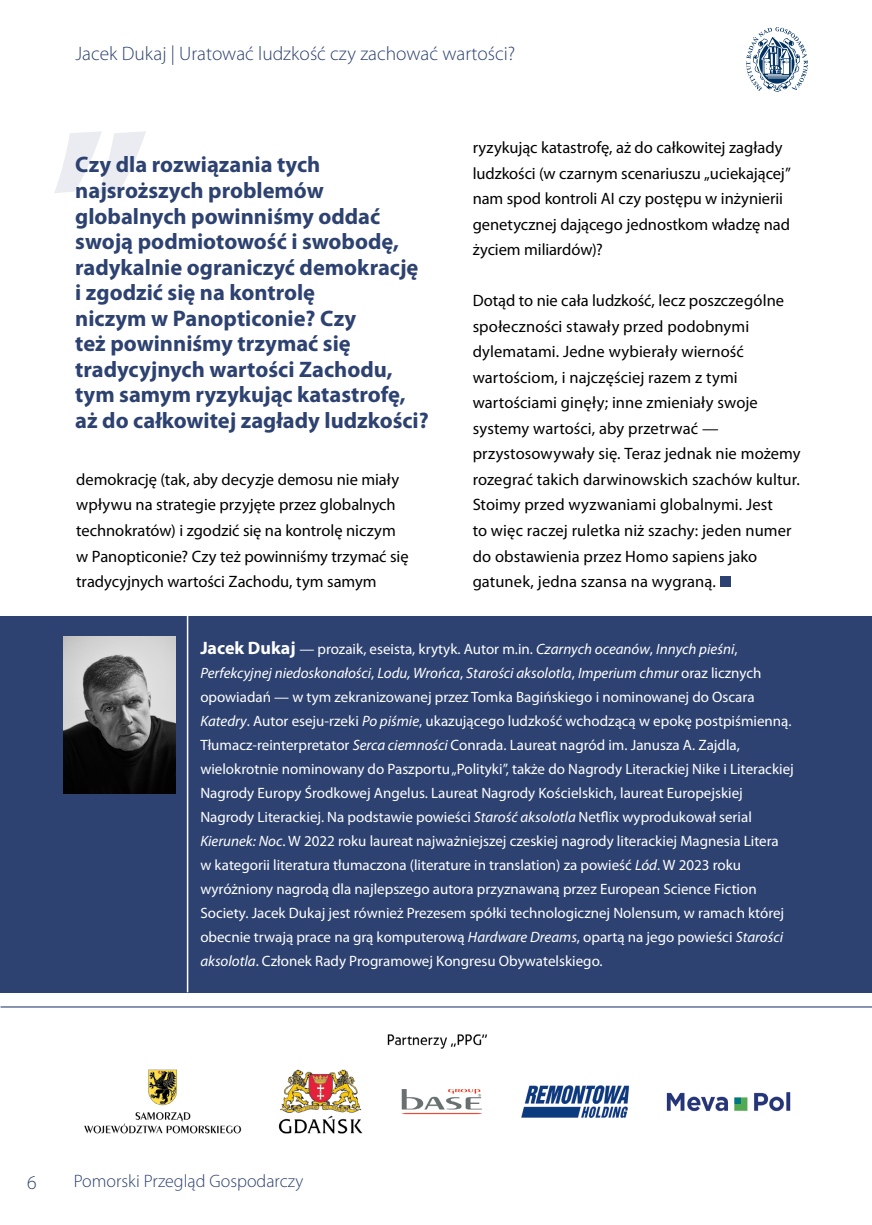
<style>
.page{position:relative;width:872px;height:1225px;background:#fff}
.page>*{position:absolute;margin:0;border:0;box-sizing:border-box;transform-origin:0 0}
.B{font:700 22.5px/25.5px "Myriad Pro";color:#2d4271}
.t1{font:300 19.5px "Myriad Pro";color:#2d4271}
.t2{font:300 18px "Myriad Pro";color:#2d4271}
.tekst_podstawowy{font:16.5px/25.5px "Myriad Pro";letter-spacing:.005em;color:#000}
.T_afiliacja_TYŁ_popr{font:15px/24px "Myriad Pro";color:#fff}
.s1{font-weight:700;font-size:18px}
.s2{font-style:italic}
</style>
<div class="page">
<svg style="left:746px;top:27px;width:62px;height:65px"></svg>
<div style="left:0;top:616px;width:872px;height:376px;background:#2d4271"></div>
<hr style="left:1px;top:1006px;width:871px;height:1px;background:#2d4271">
<svg style="left:54px;top:131px;width:92px;height:62px"></svg>
<img style="left:64px;top:637px;width:111px;height:156px">
<hr style="left:187px;top:614px;width:1px;height:378px;background:#fff">
<img style="left:84px;top:1034px;width:707px;height:100px">
<div style="left:719px;top:576px;width:11px;height:11px;background:#2d4271"></div>
<h2 class="t1" style="left:75px;top:41px;width:441px">Jacek Dukaj | Uratować ludzkość czy zachować wartości?</h2>
<p class="B" style="left:75px;top:151px;width:355px">Czy dla rozwiązania tych najsroższych problemów globalnych powinniśmy oddać swoją podmiotowość i swobodę, radykalnie ograniczyć demokrację i zgodzić się na kontrolę<br>niczym w Panopticonie? Czy<br>też powinniśmy trzymać się tradycyjnych wartości Zachodu, tym samym ryzykując katastrofę, aż do całkowitej zagłady ludzkości?</p>
<p class="tekst_podstawowy" style="left:76px;top:466px;width:334px">demokrację (tak, aby decyzje demosu nie miały wpływu na strategie przyjęte przez globalnych technokratów) i zgodzić się na kontrolę niczym w Panopticonie? Czy też powinniśmy trzymać się tradycyjnych wartości Zachodu, tym samym</p>
<p class="tekst_podstawowy" style="left:472px;top:135px;width:320px">ryzykując katastrofę, aż do całkowitej zagłady ludzkości (w czarnym scenariuszu „uciekającej” nam spod kontroli AI czy postępu w inżynierii genetycznej dającego jednostkom władzę nad życiem miliardów)?</p>
<p class="tekst_podstawowy" style="left:472px;top:288px;width:329px">Dotąd to nie cała ludzkość, lecz poszczególne społeczności stawały przed podobnymi dylematami. Jedne wybierały wierność wartościom, i najczęściej razem z tymi wartościami ginęły; inne zmieniały swoje systemy wartości, aby przetrwać — przystosowywały się. Teraz jednak nie możemy rozegrać takich darwinowskich szachów kultur.<br>Stoimy przed wyzwaniami globalnymi. Jest<br>to więc raczej ruletka niż szachy: jeden numer do obstawienia przez Homo sapiens jako gatunek, jedna szansa na wygraną.</p>
<p class="T_afiliacja_TYŁ_popr" style="left:200px;top:636px;width:595px"><span class="s1">Jacek Dukaj</span> — prozaik, eseista, krytyk. Autor m.in. <span class="s2">Czarnych oceanów</span>, <span class="s2">Innych pieśni</span>, <span class="s2">Perfekcyjnej niedoskonałości</span>, <span class="s2">Lodu, Wrońca</span>, <span class="s2">Starości aksolotla</span>, <span class="s2">Imperium chmur</span> oraz licznych opowiadań — w tym zekranizowanej przez Tomka Bagińskiego i nominowanej do Oscara <span class="s2">Katedry</span>. Autor eseju‑rzeki <span class="s2">Po piśmie</span>, ukazującego ludzkość wchodzącą w epokę postpiśmienną.<br>Tłumacz‑reinterpretator <span class="s2">Serca ciemności</span> Conrada. Laureat nagród im. Janusza A. Zajdla, wielokrotnie nominowany do Paszportu „Polityki”, także do Nagrody Literackiej Nike i Literackiej Nagrody Europy Środkowej Angelus. Laureat Nagrody Kościelskich, laureat Europejskiej Nagrody Literackiej. Na podstawie powieści <span class="s2">Starość aksolotla</span> Netflix wyprodukował serial <span class="s2">Kierunek: Noc</span>. W 2022 roku laureat najważniejszej czeskiej nagrody literackiej Magnesia Litera<br>w kategorii literatura tłumaczona (literature in translation) za powieść <span class="s2">Lód</span>. W 2023 roku wyróżniony nagrodą dla najlepszego autora przyznawaną przez European Science Fiction Society. Jacek Dukaj jest również Prezesem spółki technologicznej Nolensum, w ramach której obecnie trwają prace na grą komputerową <span class="s2">Hardware Dreams</span>, opartą na jego powieści <span class="s2">Starości aksolotla</span>. Członek Rady Programowej Kongresu Obywatelskiego.</p>
<h2 class="t1" style="left:27px;top:1170px;width:11px">6</h2>
<p class="t2" style="left:74px;top:1170px;width:231px">Pomorski Przegląd Gospodarczy</p>
</div>
